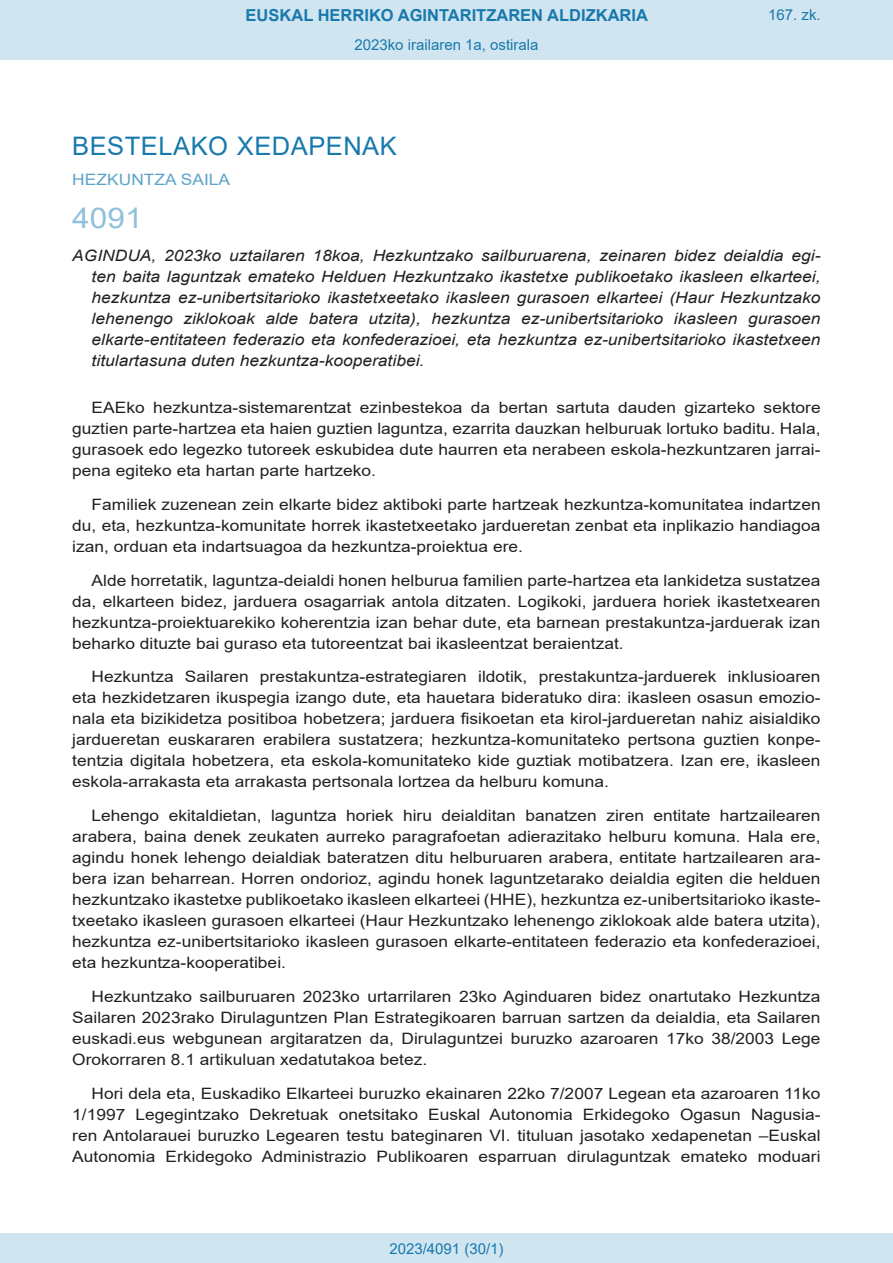
<style>
.page{position:relative;width:893px;height:1263px;background:#fff}
.page>*{position:absolute;margin:0;border:0;box-sizing:border-box;transform-origin:0 0}
.BOPVOrden{font:28.5px "Arial";color:#90c0db;scale:1.11 1}
.BOPVSeccion{font:25.5px "Arial";letter-spacing:.02em;color:#1879ad}
.t1{font:700 16.5px "Arial";color:#1879ad}
.BOPVDetalle{font:15.6px/21px "Arial";color:#231f20;text-align:justify;scale:1.11 1}
.BOPVTitulo{font:italic 15.6px/21px "Arial";color:#231f20;text-align:justify;scale:1.11 1}
.BOPVOrganismo{font:15.6px "Arial";letter-spacing:.005em;color:#5ea4ca;scale:1.11 1}
.Paginacion_Centro{font:15px "Arial";color:#1879ad}
</style>
<div class="page">
<div style="left:0;top:0;width:893px;height:60px;background:#d0e5f0"></div>
<div style="left:0;top:1233px;width:893px;height:30px;background:#d0e5f0"></div>
<p class="t1" style="left:246px;top:3px;width:404px">EUSKAL HERRIKO AGINTARITZAREN ALDIZKARIA</p>
<p class="Paginacion_Centro" style="left:354px;top:35px;width:186px">2023ko irailaren 1a, ostirala</p>
<p class="Paginacion_Centro" style="left:768px;top:5px;width:54px">167. zk.</p>
<p class="BOPVSeccion" style="left:72px;top:128px;width:326px">BESTELAKO XEDAPENAK</p>
<p class="BOPVOrganismo" style="left:72px;top:169px;width:144px">HEZKUNTZA SAILA</p>
<p class="BOPVOrden" style="left:72px;top:198px;width:65px">4091</p>
<p class="BOPVTitulo" style="left:92px;top:246px;width:658px;text-indent:-19px">AGINDUA, 2023ko uztailaren 18koa, Hezkuntzako sailburuarena, zeinaren bidez deialdia egi&shy;ten baita laguntzak emateko Helduen Hezkuntzako ikastetxe publikoetako ikasleen elkarteei, hezkuntza ez-unibertsitarioko ikastetxeetako ikasleen gurasoen elkarteei (Haur Hezkuntzako lehenengo ziklokoak alde batera utzita), hezkuntza ez-unibertsitarioko ikasleen gurasoen elkarte-entitateen federazio eta konfederazioei, eta hezkuntza ez-unibertsitarioko ikastetxeen titulartasuna duten hezkuntza-kooperatibei.</p>
<p class="BOPVDetalle" style="left:72px;top:397px;width:676px;text-indent:19px">EAEko hezkuntza-sistemarentzat ezinbestekoa da bertan sartuta dauden gizarteko sektore guztien parte-hartzea eta haien guztien laguntza, ezarrita dauzkan helburuak lortuko baditu. Hala, gurasoek edo legezko tutoreek eskubidea dute haurren eta nerabeen eskola-hezkuntzaren jarrai&shy;pena egiteko eta hartan parte hartzeko.</p>
<p class="BOPVDetalle" style="left:72px;top:494px;width:676px;text-indent:19px">Familiek zuzenean zein elkarte bidez aktiboki parte hartzeak hezkuntza-komunitatea indartzen du, eta, hezkuntza-komunitate horrek ikastetxeetako jardueretan zenbat eta inplikazio handiagoa izan, orduan eta indartsuagoa da hezkuntza-proiektua ere.</p>
<p class="BOPVDetalle" style="left:72px;top:569px;width:676px;text-indent:19px">Alde horretatik, laguntza-deialdi honen helburua familien parte-hartzea eta lankidetza sustatzea da, elkarteen bidez, jarduera osagarriak antola ditzaten. Logikoki, jarduera horiek ikastetxearen hezkuntza-proiektuarekiko koherentzia izan behar dute, eta barnean prestakuntza-jarduerak izan beharko dituzte bai guraso eta tutoreentzat bai ikasleentzat beraientzat.</p>
<p class="BOPVDetalle" style="left:72px;top:666px;width:676px;text-indent:19px">Hezkuntza Sailaren prestakuntza-estrategiaren ildotik, prestakuntza-jarduerek inklusioaren eta hezkidetzaren ikuspegia izango dute, eta hauetara bideratuko dira: ikasleen osasun emozio&shy;nala eta bizikidetza positiboa hobetzera; jarduera fisikoetan eta kirol-jardueretan nahiz aisialdiko jardueretan euskararen erabilera sustatzera; hezkuntza-komunitateko pertsona guztien konpe&shy;tentzia digitala hobetzera, eta eskola-komunitateko kide guztiak motibatzera. Izan ere, ikasleen eskola-arrakasta eta arrakasta pertsonala lortzea da helburu komuna.</p>
<p class="BOPVDetalle" style="left:72px;top:805px;width:676px;text-indent:19px">Lehengo ekitaldietan, laguntza horiek hiru deialditan banatzen ziren entitate hartzailearen arabera, baina denek zeukaten aurreko paragrafoetan adierazitako helburu komuna. Hala ere, agindu honek lehengo deialdiak bateratzen ditu helburuaren arabera, entitate hartzailearen ara&shy;bera izan beharrean. Horren ondorioz, agindu honek laguntzetarako deialdia egiten die helduen hezkuntzako ikastetxe publikoetako ikasleen elkarteei (HHE), hezkuntza ez-unibertsitarioko ikaste&shy;txeetako ikasleen gurasoen elkarteei (Haur Hezkuntzako lehenengo ziklokoak alde batera utzita), hezkuntza ez-unibertsitarioko ikasleen gurasoen elkarte-entitateen federazio eta konfederazioei, eta hezkuntza-kooperatibei.</p>
<p class="BOPVDetalle" style="left:72px;top:986px;width:676px;text-indent:19px">Hezkuntzako sailburuaren 2023ko urtarrilaren 23ko Aginduaren bidez onartutako Hezkuntza Sailaren 2023rako Dirulaguntzen Plan Estrategikoaren barruan sartzen da deialdia, eta Sailaren euskadi.eus webgunean argitaratzen da, Dirulaguntzei buruzko azaroaren 17ko 38/2003 Lege Orokorraren 8.1 artikuluan xedatutakoa betez.</p>
<p class="BOPVDetalle" style="left:72px;top:1082px;width:676px;text-indent:19px">Hori dela eta, Euskadiko Elkarteei buruzko ekainaren 22ko 7/2007 Legean eta azaroaren 11ko 1/1997 Legegintzako Dekretuak onetsitako Euskal Autonomia Erkidegoko Ogasun Nagusia&shy;ren Antolarauei buruzko Legearen testu bateginaren VI. tituluan jasotako xedapenetan –Euskal Autonomia Erkidegoko Administrazio Publikoaren esparruan dirulaguntzak emateko moduari</p>
<p class="Paginacion_Centro" style="left:389px;top:1238px;width:116px">2023/4091 (30/1)</p>
</div>
